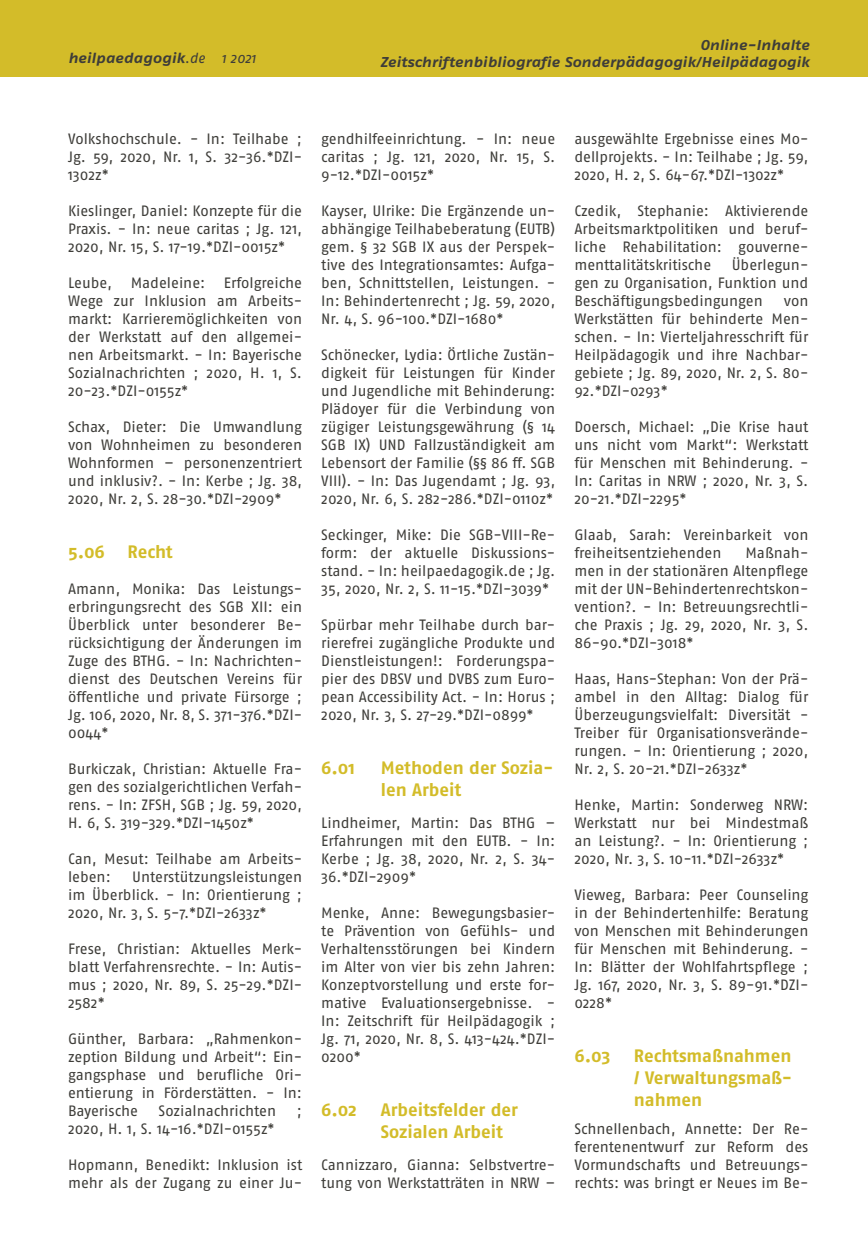
<style>
.page{position:relative;width:868px;height:1242px;background:#fff}
.page>*{position:absolute;margin:0;border:0;box-sizing:border-box;transform-origin:0 0}
.Head_gelb_klein{font:700 18px/21.6px "Fago No";color:#d3bc29}
.Text{font:15px/18px "Fago No";color:#3e3d39;text-align:justify}
.t1{font:italic 700 14.25px/17.1px "Fago Ex";color:#3e3d39;text-align:right}
.s1{font-family:"Fago No";font-weight:400}
</style>
<div class="page">
<div style="left:0;top:0;width:867px;height:77px;background:#d3bc29"></div>
<p class="t1" style="left:68px;top:49px;width:189px">heilpaedagogik<span class="s1">.de 1 2021</span></p>
<p class="t1" style="left:380px;top:36px;width:431px">Online-Inhalte<br>Zeitschriftenbibliografie Sonderpädagogik/Heilpädagogik</p>
<p class="Text" style="left:68px;top:130px;width:235px">Volkshochschule. - In: Teilhabe ; Jg. 59, 2020, Nr. 1, S. 32-36.*DZI-1302z*</p>
<p class="Text" style="left:68px;top:202px;width:235px">Kieslinger, Daniel: Konzepte für die Praxis. - In: neue caritas ; Jg. 121, 2020, Nr. 15, S. 17-19.*DZI-0015z*</p>
<p class="Text" style="left:68px;top:274px;width:235px">Leube, Madeleine: Erfolgreiche Wege zur Inklusion am Arbeits&shy;markt: Karrieremöglichkeiten von der Werkstatt auf den allgemei&shy;nen Arbeitsmarkt. - In: Bayerische Sozialnachrichten ; 2020, H. 1, S.<br>20-23.*DZI-0155z*</p>
<p class="Text" style="left:68px;top:418px;width:235px">Schax, Dieter: Die Umwandlung von Wohnheimen zu besonderen Wohnformen – personenzentriert und inklusiv?. - In: Kerbe ; Jg. 38, 2020, Nr. 2, S. 28-30.*DZI-2909*</p>
<p class="Head_gelb_klein" style="left:68px;top:541px;width:39px">5.06</p>
<p class="Head_gelb_klein" style="left:128px;top:541px;width:47px">Recht</p>
<p class="Text" style="left:68px;top:580px;width:235px">Amann, Monika: Das Leistungs&shy;erbringungsrecht des SGB XII: ein Überblick unter besonderer Be&shy;rücksichtigung der Änderungen im Zuge des BTHG. - In: Nachrichten&shy;dienst des Deutschen Vereins für öffentliche und private Fürsorge ; Jg. 106, 2020, Nr. 8, S. 371-376.*DZI-0044*</p>
<p class="Text" style="left:68px;top:760px;width:235px">Burkiczak, Christian: Aktuelle Fra&shy;gen des sozialgerichtlichen Verfah&shy;rens. - In: ZFSH, SGB ; Jg. 59, 2020, H. 6, S. 319-329.*DZI-1450z*</p>
<p class="Text" style="left:68px;top:850px;width:235px">Can, Mesut: Teilhabe am Arbeits&shy;leben:</p>
<p class="Text" style="left:68px;top:868px;width:235px;text-indent:64px">Unterstützungsleistungen im Überblick. - In: Orientierung ; 2020, Nr. 3, S. 5-7.*DZI-2633z*</p>
<p class="Text" style="left:68px;top:940px;width:235px">Frese, Christian: Aktuelles Merk&shy;blatt Verfahrensrechte. - In: Autis&shy;mus ; 2020, Nr. 89, S. 25-29.*DZI-2582*</p>
<p class="Text" style="left:68px;top:1030px;width:235px">Günther, Barbara: „Rahmenkon&shy;zeption Bildung und Arbeit“: Ein&shy;gangsphase und berufliche Ori&shy;entierung in Förderstätten. - In:<br>Bayerische</p>
<p class="Text" style="left:159px;top:1102px;width:119px">Sozialnachrichten</p>
<p class="Text" style="left:297px;top:1102px;width:7px">;</p>
<p class="Text" style="left:68px;top:1120px;width:208px">2020, H. 1, S. 14-16.*DZI-0155z*</p>
<p class="Text" style="left:68px;top:1156px;width:236px">Hopmann, Benedikt: Inklusion ist mehr als der Zugang zu einer Ju-</p>
<p class="Text" style="left:321px;top:130px;width:235px">gendhilfeeinrichtung. - In: neue caritas ; Jg. 121, 2020, Nr. 15, S.<br>9-12.*DZI-0015z*</p>
<p class="Text" style="left:321px;top:202px;width:235px">Kayser, Ulrike: Die Ergänzende un&shy;abhängige Teilhabeberatung (EUTB) gem. § 32 SGB IX aus der Perspek&shy;tive des Integrationsamtes: Aufga&shy;ben, Schnittstellen, Leistungen. - In: Behindertenrecht ; Jg. 59, 2020, Nr. 4, S. 96-100.*DZI-1680*</p>
<p class="Text" style="left:321px;top:346px;width:235px">Schönecker, Lydia: Örtliche Zustän&shy;digkeit für Leistungen für Kinder und Jugendliche mit Behinderung:<br>Plädoyer für die Verbindung von zügiger Leistungsgewährung (§ 14<br>SGB IX) UND Fallzuständigkeit am Lebensort der Familie (§§ 86 ff. SGB VIII). - In: Das Jugendamt ; Jg. 93, 2020, Nr. 6, S. 282-286.*DZI-0110z*</p>
<p class="Text" style="left:321px;top:526px;width:235px">Seckinger, Mike: Die SGB-VIII-Re&shy;form: der aktuelle Diskussions&shy;stand. - In: heilpaedagogik.de ; Jg.<br>35, 2020, Nr. 2, S. 11-15.*DZI-3039*</p>
<p class="Text" style="left:321px;top:616px;width:235px">Spürbar mehr Teilhabe durch bar&shy;rierefrei zugängliche Produkte und Dienstleistungen!: Forderungspa&shy;pier des DBSV und DVBS zum Euro&shy;pean Accessibility Act. - In: Horus ; 2020, Nr. 3, S. 27-29.*DZI-0899*</p>
<p class="Head_gelb_klein" style="left:321px;top:757px;width:35px">6.01</p>
<p class="Head_gelb_klein" style="left:381px;top:757px;width:174px">Methoden der Sozia&shy;len Arbeit</p>
<p class="Text" style="left:321px;top:814px;width:235px">Lindheimer, Martin: Das BTHG – Erfahrungen mit den EUTB. - In:<br>Kerbe ; Jg. 38, 2020, Nr. 2, S. 34- 36.*DZI-2909*</p>
<p class="Text" style="left:321px;top:904px;width:235px">Menke, Anne: Bewegungsbasier&shy;te Prävention von Gefühls- und Verhaltensstörungen bei Kindern im Alter von vier bis zehn Jahren:<br>Konzeptvorstellung und erste for&shy;mative Evaluationsergebnisse. - In: Zeitschrift für Heilpädagogik ; Jg. 71, 2020, Nr. 8, S. 413-424.*DZI-0200*</p>
<p class="Head_gelb_klein" style="left:321px;top:1099px;width:37px">6.02</p>
<p class="Head_gelb_klein" style="left:381px;top:1099px;width:138px">Arbeitsfelder der<br>Sozialen Arbeit</p>
<p class="Text" style="left:321px;top:1156px;width:235px">Cannizzaro, Gianna: Selbstvertre&shy;tung von Werkstatträten in NRW –</p>
<p class="Text" style="left:574px;top:130px;width:235px">ausgewählte Ergebnisse eines Mo&shy;dellprojekts. - In: Teilhabe ; Jg. 59, 2020, H. 2, S. 64-67.*DZI-1302z*</p>
<p class="Text" style="left:574px;top:202px;width:235px">Czedik, Stephanie: Aktivierende Arbeitsmarktpolitiken und beruf&shy;liche Rehabilitation: gouverne&shy;menttalitätskritische</p>
<p class="Text" style="left:574px;top:256px;width:235px;text-indent:157px">Überlegun&shy;gen zu Organisation, Funktion und Beschäftigungsbedingungen</p>
<p class="Text" style="left:574px;top:292px;width:235px;text-indent:209px">von Werkstätten für behinderte Men&shy;schen. - In: Vierteljahresschrift für Heilpädagogik und ihre Nachbar&shy;gebiete ; Jg. 89, 2020, Nr. 2, S. 80- 92.*DZI-0293*</p>
<p class="Text" style="left:574px;top:418px;width:236px">Doersch, Michael: „Die Krise haut uns nicht vom Markt“: Werkstatt für Menschen mit Behinderung. - In: Caritas in NRW ; 2020, Nr. 3, S.<br>20-21.*DZI-2295*</p>
<p class="Text" style="left:574px;top:526px;width:235px">Glaab, Sarah: Vereinbarkeit von freiheitsentziehenden</p>
<p class="Text" style="left:574px;top:544px;width:235px;text-indent:171px">Maßnah&shy;men in der stationären Altenpflege mit der UN-Behindertenrechtskon&shy;vention?. - In: Betreuungsrechtli&shy;che Praxis ; Jg. 29, 2020, Nr. 3, S.<br>86-90.*DZI-3018*</p>
<p class="Text" style="left:574px;top:670px;width:235px">Haas, Hans-Stephan: Von der Prä&shy;ambel in den Alltag: Dialog für Überzeugungsvielfalt: Diversität - Treiber für Organisationsverände&shy;rungen. - In: Orientierung ; 2020, Nr. 2, S. 20-21.*DZI-2633z*</p>
<p class="Text" style="left:574px;top:796px;width:235px">Henke, Martin: Sonderweg NRW:<br>Werkstatt nur bei Mindestmaß an Leistung?. - In: Orientierung ; 2020, Nr. 3, S. 10-11.*DZI-2633z*</p>
<p class="Text" style="left:574px;top:886px;width:235px">Vieweg, Barbara: Peer Counseling in der Behindertenhilfe: Beratung von Menschen mit Behinderungen für Menschen mit Behinderung. - In: Blätter der Wohlfahrtspflege ; Jg. 167, 2020, Nr. 3, S. 89-91.*DZI-0228*</p>
<p class="Head_gelb_klein" style="left:574px;top:1045px;width:37px">6.03</p>
<p class="Head_gelb_klein" style="left:634px;top:1045px;width:159px;text-align:justify">Rechtsmaßnahmen / Verwaltungsmaß&shy;nahmen</p>
<p class="Text" style="left:574px;top:1120px;width:235px">Schnellenbach, Annette: Der Re&shy;ferentenentwurf zur Reform des Vormundschafts und Betreuungs&shy;rechts: was bringt er Neues im Be-</p>
</div>
